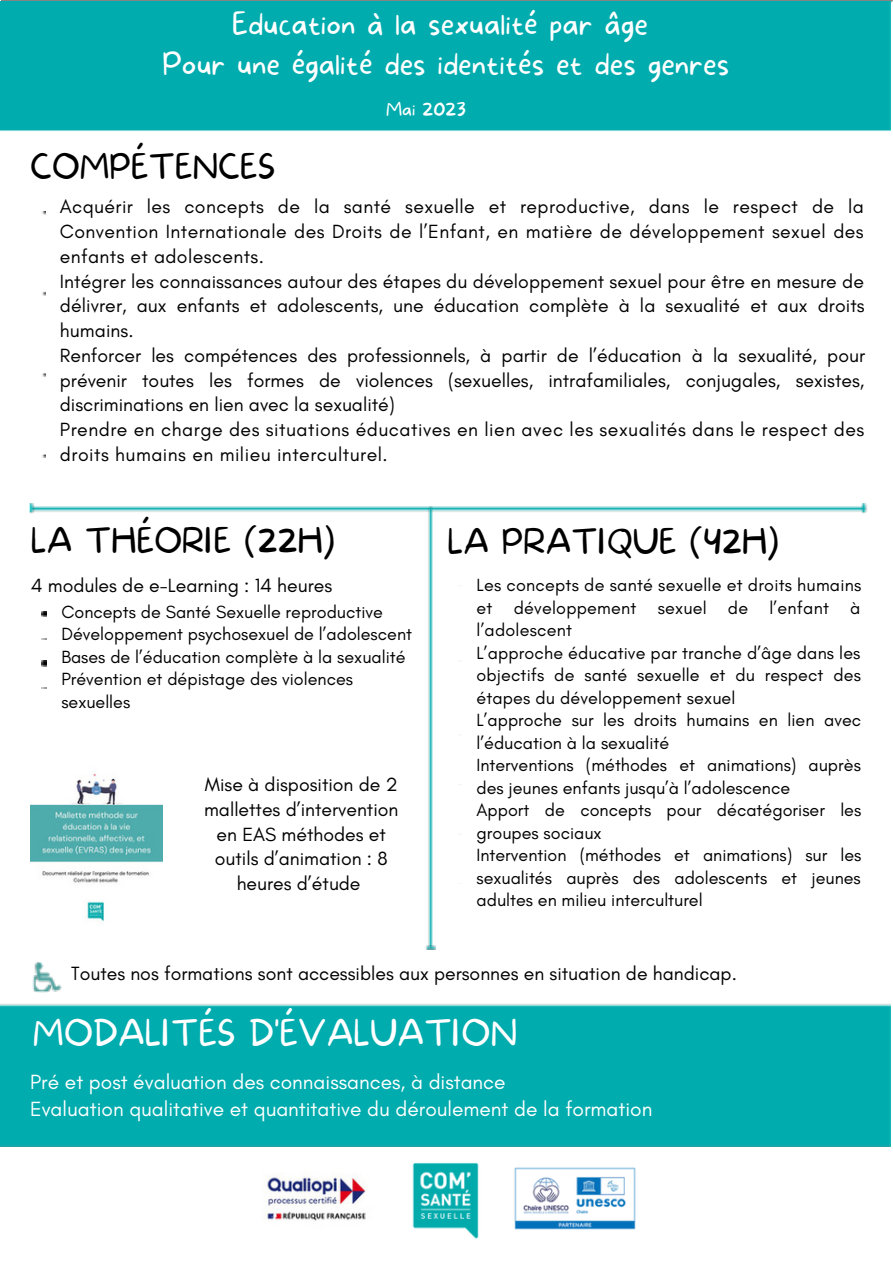
<style>
.page{position:relative;width:893px;height:1264px;background:#fff}
.page>*{position:absolute;margin:0;border:0;box-sizing:border-box;transform-origin:0 0}
.t1{font:100 34.35px "More Sugar";color:#fff}
.t2{font:100 32.85px "More Sugar";color:#000}
.t3{font:100 29.85px "More Sugar";color:#fff}
.t4{font:21px "Glacial Indifference";color:#fff}
.t5{font:19.5px/24.8px "Glacial Indifference";color:#000;text-align:justify}
.t6{font:19.5px/24.8px "Glacial Indifference";letter-spacing:.025em;color:#000}
.t7{font:18px/22.5px "Glacial Indifference";color:#000}
.t8{font:100 18px "More Sugar";color:#fff}
</style>
<div class="page">
<div style="left:0;top:1004px;width:890px;height:142px;background:#00acae"></div>
<img style="left:32px;top:975px;width:2px;height:16px">
<img style="left:34px;top:962px;width:27px;height:30px">
<img style="left:34px;top:506px;width:827px;height:6px">
<svg style="left:29px;top:503px;width:5px;height:10px"></svg>
<svg style="left:861px;top:503px;width:6px;height:10px"></svg>
<img style="left:265px;top:1175px;width:101px;height:46px">
<img style="left:514px;top:1167px;width:122px;height:63px">
<img style="left:390px;top:1143px;width:109px;height:96px">
<div style="left:0;top:1px;width:890px;height:130px;background:#00acae"></div>
<img style="left:30px;top:773px;width:133px;height:150px">
<img style="left:42px;top:211px;width:3px;height:246px">
<svg style="left:42px;top:611px;width:4px;height:6px"></svg>
<svg style="left:42px;top:660px;width:4px;height:6px"></svg>
<img style="left:427px;top:506px;width:5px;height:439px">
<svg style="left:425px;top:945px;width:10px;height:4px"></svg>
<p class="t3" style="left:232px;top:7px;width:417px">Education à la sexualité par âge</p>
<p class="t3" style="left:162px;top:46px;width:568px">Pour une égalité des identités et des genres</p>
<p class="t8" style="left:386px;top:99px;width:81px">Mai 2023</p>
<p class="t2" style="left:30px;top:147px;width:247px">COMPÉTENCES</p>
<p class="t5" style="left:60px;top:194px;width:805px">Acquérir les concepts de la santé sexuelle et reproductive, dans le respect de la Convention Internationale des Droits de l’Enfant, en matière de développement sexuel des enfants et adolescents.</p>
<p class="t5" style="left:60px;top:268px;width:806px">Intégrer les connaissances autour des étapes du développement sexuel pour être en mesure de délivrer, aux enfants et adolescents, une éducation complète à la sexualité et aux droits humains.</p>
<p class="t5" style="left:60px;top:343px;width:806px">Renforcer les compétences des professionnels, à partir de l’éducation à la sexualité, pour prévenir toutes les formes de violences (sexuelles, intrafamiliales, conjugales, sexistes, discriminations en lien avec la sexualité)</p>
<p class="t6" style="left:60px;top:417px;width:806px">Prendre en charge des situations éducatives en lien avec les sexualités dans le respect des droits humains en milieu interculturel.</p>
<p class="t2" style="left:31px;top:521px;width:305px">LA THÉORIE (22H)</p>
<p class="t5" style="left:31px;top:573px;width:303px">4 modules de e-Learning : 14 heures</p>
<p class="t7" style="left:61px;top:600px;width:352px">Concepts de Santé Sexuelle reproductive Développement psychosexuel de l’adolescent Bases de l’éducation complète à la sexualité Prévention et dépistage des violences sexuelles</p>
<p class="t5" style="left:204px;top:771px;width:196px;text-align:center">Mise à disposition de 2 mallettes d’intervention en EAS méthodes et outils d’animation : 8 heures d’étude</p>
<p class="t2" style="left:447px;top:523px;width:333px">LA PRATIQUE (42H)</p>
<p class="t7" style="left:476px;top:573px;width:386px;text-align:justify">Les concepts de santé sexuelle et droits humains et développement sexuel de l’enfant à l’adolescent</p>
<p class="t7" style="left:476px;top:641px;width:386px;text-align:justify">L’approche éducative par tranche d’âge dans les objectifs de santé sexuelle et du respect des étapes du développement sexuel</p>
<p class="t7" style="left:476px;top:708px;width:386px">L’approche sur les droits humains en lien avec l’éducation à la sexualité</p>
<p class="t7" style="left:476px;top:753px;width:386px">Interventions (méthodes et animations) auprès des jeunes enfants jusqu’à l’adolescence</p>
<p class="t7" style="left:476px;top:798px;width:386px">Apport de concepts pour décatégoriser les groupes sociaux</p>
<p class="t7" style="left:476px;top:843px;width:386px;text-align:justify">Intervention (méthodes et animations) sur les sexualités auprès des adolescents et jeunes adultes en milieu interculturel</p>
<p class="t5" style="left:71px;top:961px;width:667px">Toutes nos formations sont accessibles aux personnes en situation de handicap.</p>
<p class="t1" style="left:33px;top:1013px;width:485px">MODALITÉS D'ÉVALUATION</p>
<p class="t4" style="left:30px;top:1068px;width:477px">Pré et post évaluation des connaissances, à distance</p>
<p class="t4" style="left:30px;top:1095px;width:623px">Evaluation qualitative et quantitative du déroulement de la formation</p>
</div>
